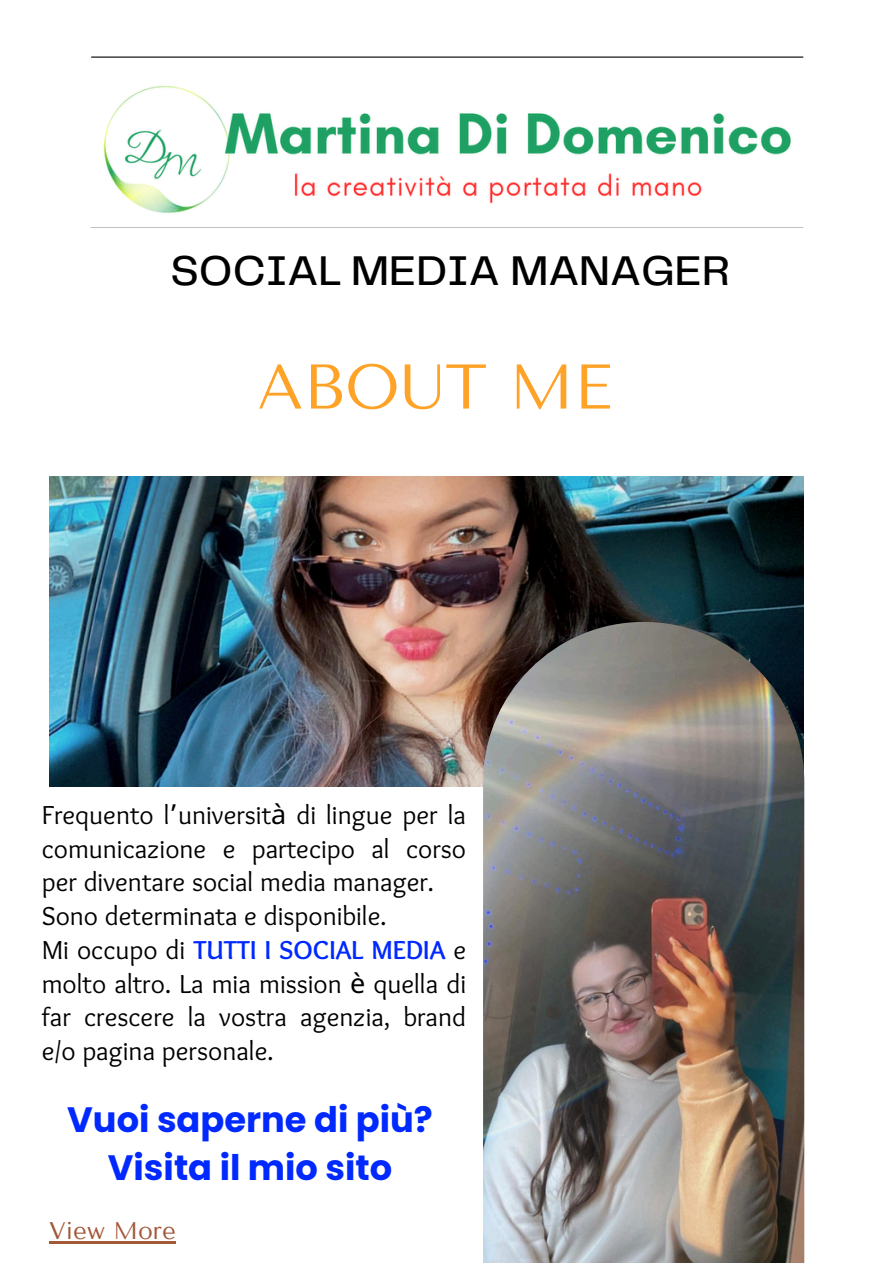
<style>
.page{position:relative;width:894px;height:1264px;background:#fff}
.page>*{position:absolute;margin:0;border:0;box-sizing:border-box;transform-origin:0 0}
.t1{font:63px "Tenor Sans";color:#ffa328}
.t2{font:500 43.05px "Telegraf";color:#000}
.t3{font:700 35.25px/48.4px "Poppins";color:#0029ff;text-align:center}
.t4{font:27px/33.8px "Sukar";color:#000}
.t5{font:24px "Tenor Sans";color:#a2593a}
.s1{font-family:"Noto Sans Gurmukhi"}
.s2{font-family:"Noto Sans"}
.s3{font-weight:700;color:#0029ff}
</style>
<div class="page">
<img style="left:49px;top:476px;width:754px;height:310px">
<hr style="left:91px;top:226px;width:711px;height:1px;background:#000">
<hr style="left:91px;top:57px;width:711px;height:1px;background:#000">
<img style="left:483px;top:622px;width:321px;height:640px">
<img style="left:103px;top:86px;width:688px;height:127px">
<hr style="left:49px;top:1241px;width:127px;height:2px;background:#a2593a">
<h1 class="t2" style="left:170px;top:252px;width:561px">SOCIAL MEDIA MANAGER</h1>
<h4 class="t1" style="left:257px;top:350px;width:356px">ABOUT ME</h4>
<p class="t4" style="left:42px;top:799px;width:426px">Frequento l<span class="s1">’</span>universit<span class="s2">à</span> di lingue per la comunicazione e partecipo al corso per diventare social media manager.<br>Sono determinata e disponibile.<br>Mi occupo di <span class="s3">TUTTI I SOCIAL MEDIA</span> e molto altro. La mia mission <span class="s2">è</span> quella di far crescere la vostra agenzia, brand e/o pagina personale.</p>
<p class="t3" style="left:67px;top:1095px;width:367px">Vuoi saperne di più?<br>Visita il mio sito</p>
<h3 class="t5" style="left:49px;top:1216px;width:128px">View More</h3>
</div>
